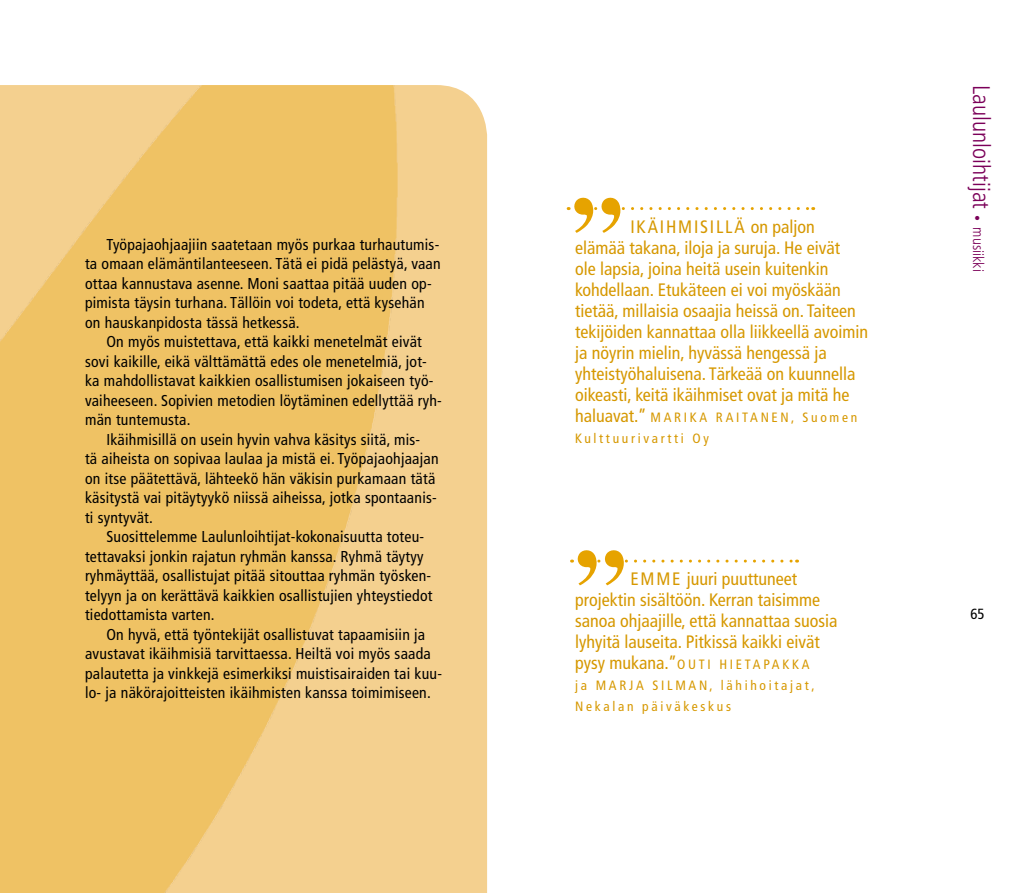
<style>
.page{position:relative;width:1021px;height:893px;background:#fff}
.page>*{position:absolute;margin:0;border:0;box-sizing:border-box;transform-origin:0 0}
.t1{font:300 condensed 24px "Frutiger";color:#7b0059}
.t2{font:condensed 18px/21px "Frutiger";color:#d69800}
.t3{font:condensed 15.75px/19.5px "Frutiger";letter-spacing:.015em;color:#000}
.t4{font:condensed 14.7px "Frutiger";color:#000}
.t5{font:condensed 13.5px/21px "Frutiger";letter-spacing:.2em;color:#d69800}
.s1{font-size:13.5px}
.s2{font-size:12px}
.s3{font-size:15px}
</style>
<div class="page">
<div style="left:438px;top:85px;width:49px;height:808px;background:#f4d08f"></div>
<img style="left:0;top:85px;width:438px;height:808px">
<svg style="left:568px;top:197px;width:245px;height:36px"></svg>
<svg style="left:571px;top:550px;width:226px;height:35px"></svg>
<p class="t3" style="left:85px;top:235px;width:357px;text-indent:21px">Työpajaohjaajiin saatetaan myös purkaa turhautumis&shy;ta omaan elämäntilanteeseen. Tätä ei pidä pelästyä, vaan ottaa kannustava asenne. Moni saattaa pitää uuden op&shy;pimista täysin turhana. Tällöin voi todeta, että kysehän on hauskanpidosta tässä hetkessä.</p>
<p class="t3" style="left:85px;top:332px;width:358px;text-indent:21px">On myös muistettava, että kaikki menetelmät eivät sovi kaikille, eikä välttämättä edes ole menetelmiä, jot&shy;ka mahdollistavat kaikkien osallistumisen jokaiseen työ&shy;vaiheeseen. Sopivien metodien löytäminen edellyttää ryh&shy;män tuntemusta.</p>
<p class="t3" style="left:85px;top:430px;width:355px;text-indent:21px">Ikäihmisillä on usein hyvin vahva käsitys siitä, mis-<br>tä aiheista on sopivaa laulaa ja mistä ei. Työpajaohjaajan on itse päätettävä, lähteekö hän väkisin purkamaan tätä käsitystä vai pitäytyykö niissä aiheissa, jotka spontaanis&shy;ti syntyvät.</p>
<p class="t3" style="left:85px;top:527px;width:349px;text-indent:21px">Suosittelemme Laulunloihtijat-kokonaisuutta toteu&shy;tettavaksi jonkin rajatun ryhmän kanssa. Ryhmä täytyy ryhmäyttää, osallistujat pitää sitouttaa ryhmän työsken&shy;telyyn ja on kerättävä kaikkien osallistujien yhteystiedot tiedottamista varten.</p>
<p class="t3" style="left:85px;top:625px;width:358px;text-indent:21px">On hyvä, että työntekijät osallistuvat tapaamisiin ja avustavat ikäihmisiä tarvittaessa. Heiltä voi myös saada palautetta ja vinkkejä esimerkiksi muistisairaiden tai kuu&shy;lo- ja näkörajoitteisten ikäihmisten kanssa toimimiseen.</p>
<p class="t2" style="left:575px;top:217px;width:294px;text-indent:159px">ä on paljon elämää takana, iloja ja suruja. He eivät<br>ole lapsia, joina heitä usein kuitenkin kohdellaan. Etukäteen ei voi myöskään tietää, millaisia osaajia heissä on. Taiteen tekijöiden kannattaa olla liikkeellä avoimin ja nöyrin mielin, hyvässä hengessä ja yhteistyöhaluisena. Tärkeää on kuunnella oikeasti, keitä ikäihmiset ovat ja mitä he haluavat.” <span class="s1">M arika</span></p>
<p class="t2" style="left:630px;top:217px;width:40px">Ikäihmisill</p>
<p class="t5" style="left:716px;top:407px;width:20px">Raitan</p>
<p class="t5" style="left:771px;top:407px;width:87px">en , Suomen</p>
<p class="t5" style="left:575px;top:428px;width:135px">Kulttuurivartti Oy</p>
<p class="t2" style="left:575px;top:569px;width:264px;text-indent:111px">juuri puuttuneet projektin sisältöön. Kerran taisimme sanoa ohjaajille, että kannattaa suosia lyhyitä lauseita. Pitkissä kaikki eivät pysy mukana.”<span class="s1">O uti</span></p>
<p class="t2" style="left:630px;top:569px;width:24px">Emme</p>
<p class="t5" style="left:719px;top:654px;width:36px">Hietapakka</p>
<p class="t5" style="left:575px;top:675px;width:241px;text-indent:134px">, lähihoitajat,<br>Nekalan päiväkeskus</p>
<p class="t5" style="left:575px;top:675px;width:96px">ja Marja Silman</p>
<h1 class="t1" style="left:995px;top:85px;width:188px;rotate:90deg">Laulunloihtijat <span class="s2">•</span> <span class="s3">musiikki</span></h1>
<p class="t4" style="left:970px;top:605px;width:16px">65</p>
</div>
